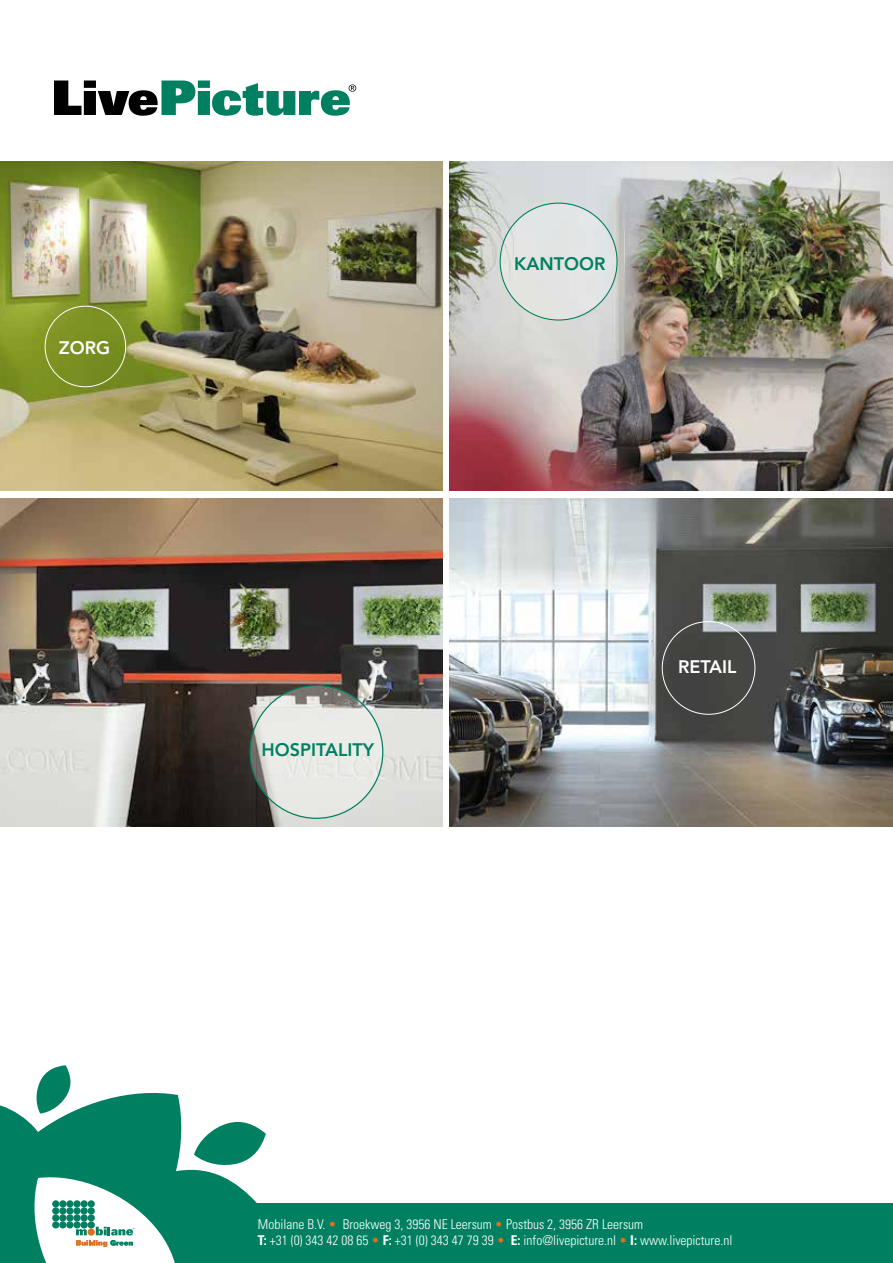
<style>
.page{position:relative;width:893px;height:1263px;background:#fff}
.page>*{position:absolute;margin:0;border:0;box-sizing:border-box;transform-origin:0 0}
.t1{font:800 18px "Avenir";color:#008061}
.t2{font:800 18px "Avenir";color:#fff}
.t3{font:300 condensed 13.5px/16.2px "Univers";color:#fff}
.s1{color:#df6f1d}
.s2{font-weight:700}
</style>
<div class="page">
<div style="left:0;top:1203px;width:893px;height:60px;background:#008061"></div>
<svg style="left:38px;top:1065px;width:33px;height:22px"></svg>
<svg style="left:258px;top:1128px;width:8px;height:22px"></svg>
<svg style="left:0;top:1087px;width:258px;height:116px;fill:#008061"></svg>
<svg style="left:26px;top:1172px;width:159px;height:91px"></svg>
<img style="left:0;top:162px;width:442px;height:328px">
<img style="left:450px;top:162px;width:443px;height:328px">
<img style="left:0;top:498px;width:442px;height:329px">
<img style="left:450px;top:498px;width:443px;height:329px">
<div style="left:500px;top:204px;width:116px;height:117px;background:#e3e4e4;border-radius:50%"></div>
<svg style="left:250px;top:685px;width:133px;height:133px;background:#d8dbd6"></svg>
<div style="left:45px;top:306px;width:81px;height:81px;border:1px solid #fff;border-radius:50%"></div>
<svg style="left:54px;top:81px;width:302px;height:35px"></svg>
<h1 class="t2" style="left:59px;top:337px;width:25px">ZORG</h1>
<h1 class="t1" style="left:514px;top:253px;width:27px">KANTOOR</h1>
<h1 class="t1" style="left:262px;top:739px;width:25px">HOSPITALITY</h1>
<h1 class="t2" style="left:678px;top:656px;width:22px">RETAIL</h1>
<p class="t3" style="left:258px;top:1216px;width:476px">Mobilane B.V. <span class="s1">•</span> Broekweg 3, 3956 NE Leersum <span class="s1">•</span> Postbus 2, 3956 ZR Leersum<br><span class="s2">T:</span> +31 (0) 343 42 08 65 <span class="s1">•</span> <span class="s2">F:</span> +31 (0) 343 47 79 39 <span class="s1">•</span> <span class="s2">E:</span> info@livepicture.nl <span class="s1">•</span> <span class="s2">I:</span> www.livepicture.nl</p>
</div>
